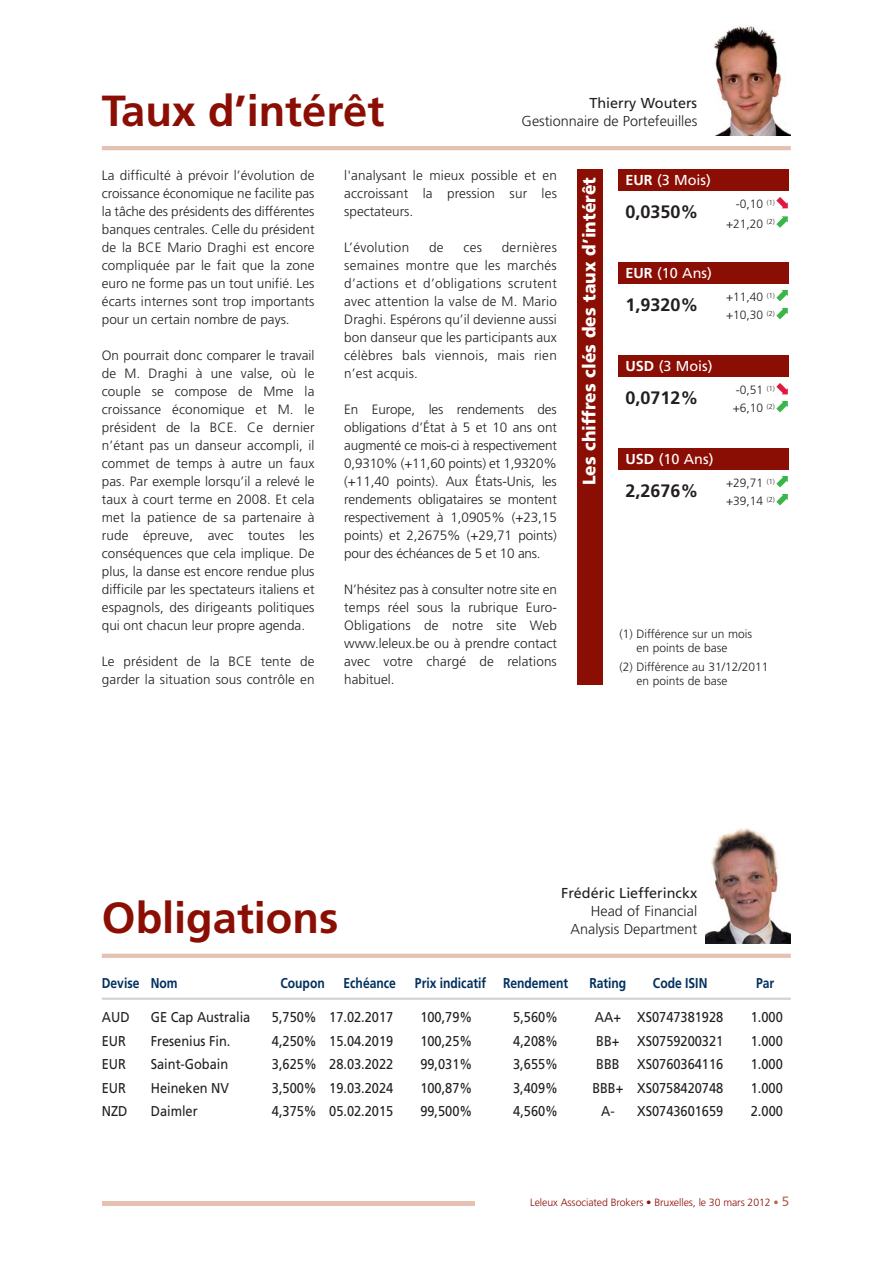
<style>
.page{position:relative;width:893px;height:1263px;background:#fff}
.page>*{position:absolute;margin:0;border:0;box-sizing:border-box;transform-origin:0 0}
.t1{font:700 43.5px "Frutiger";color:#8b0e04}
.t2{font:900 18px "Frutiger";color:#fff;scale:.96 1}
.t3{font:700 18px "Frutiger";color:#231f20}
.t4{font:300 14.4px/18px "Frutiger";color:#231f20;text-align:right}
.t5{font:14.4px "Frutiger";color:#fff}
.t6{font:14.4px "Frutiger";color:#231f20}
.t7{font:14.25px "Frutiger";color:#231f20;scale:.9 1}
.t8{font:700 14.25px "Frutiger";color:#00305e;scale:.85 1}
.t9{font:300 13.5px/18px "Frutiger";letter-spacing:.01em;color:#231f20;text-align:justify}
.t10{font:300 12px/18px "Frutiger";color:#231f20}
.t11{font:300 10.5px "Frutiger";letter-spacing:-.005em;color:#8b0e04}
.s1{font-weight:700}
.s2{color:#b6644b}
.s3{font-weight:400;font-size:13.5px;color:#b6644b}
</style>
<div class="page">
<hr style="left:102px;top:1201px;width:689px;height:4px;background:#e4c1b1">
<div style="left:476px;top:1194px;width:315px;height:24px;background:#fff"></div>
<div style="left:618px;top:169px;width:170px;height:22px;background:#8b0e04"></div>
<div style="left:618px;top:262px;width:170px;height:22px;background:#8b0e04"></div>
<div style="left:618px;top:355px;width:170px;height:22px;background:#8b0e04"></div>
<div style="left:618px;top:449px;width:170px;height:21px;background:#8b0e04"></div>
<div style="left:577px;top:170px;width:25px;height:515px;background:#8b0e04"></div>
<img style="left:714px;top:26px;width:77px;height:109px">
<hr style="left:102px;top:998px;width:689px;height:2px;background:#d1d3d4">
<svg style="left:776px;top:216px;width:12px;height:12px"></svg>
<svg style="left:776px;top:197px;width:12px;height:11px"></svg>
<svg style="left:776px;top:308px;width:12px;height:11px"></svg>
<svg style="left:776px;top:290px;width:12px;height:11px"></svg>
<svg style="left:776px;top:401px;width:12px;height:11px"></svg>
<svg style="left:776px;top:383px;width:12px;height:11px"></svg>
<svg style="left:776px;top:494px;width:12px;height:11px"></svg>
<svg style="left:776px;top:476px;width:12px;height:11px"></svg>
<img style="left:706px;top:828px;width:85px;height:115px">
<hr style="left:102px;top:954px;width:689px;height:4px;background:#e4c1b1">
<hr style="left:102px;top:146px;width:689px;height:4px;background:#e4c1b1">
<h1 class="t1" style="left:102px;top:93px;width:284px">Taux d’intérêt</h1>
<p class="t6" style="left:589px;top:97px;width:109px">Thierry Wouters</p>
<p class="t4" style="left:522px;top:113px;width:177px">Gestionnaire de Portefeuilles</p>
<p class="t9" style="left:102px;top:167px;width:214px">La difficulté à prévoir l’évolution de croissance économique ne facilite pas la tâche des présidents des différentes banques centrales. Celle du président de la BCE Mario Draghi est encore compliquée par le fait que la zone euro ne forme pas un tout unifié. Les écarts internes sont trop importants pour un certain nombre de pays.</p>
<p class="t9" style="left:102px;top:347px;width:214px">On pourrait donc comparer le travail de M. Draghi à une valse, où le couple se compose de Mme la croissance économique et M. le président de la BCE. Ce dernier n’étant pas un danseur accompli, il commet de temps à autre un faux pas. Par exemple lorsqu’il a relevé le taux à court terme en 2008. Et cela met la patience de sa partenaire à rude épreuve, avec toutes les conséquences que cela implique. De plus, la danse est encore rendue plus difficile par les spectateurs italiens et espagnols, des dirigeants politiques qui ont chacun leur propre agenda.</p>
<p class="t9" style="left:102px;top:653px;width:214px">Le président de la BCE tente de garder la situation sous contrôle en</p>
<p class="t9" style="left:344px;top:167px;width:214px">l'analysant le mieux possible et en accroissant la pression sur les spectateurs.</p>
<p class="t9" style="left:344px;top:239px;width:67px">L’évolution</p>
<p class="t9" style="left:429px;top:239px;width:16px">de</p>
<p class="t9" style="left:463px;top:239px;width:20px">ces</p>
<p class="t9" style="left:344px;top:239px;width:214px;text-indent:157px">dernières semaines montre que les marchés d’actions et d’obligations scrutent avec attention la valse de M. Mario Draghi. Espérons qu’il devienne aussi bon danseur que les participants aux célèbres bals viennois, mais rien n’est acquis.</p>
<p class="t9" style="left:344px;top:401px;width:214px">En Europe, les rendements des obligations d’État à 5 et 10 ans ont augmenté ce mois-ci à respectivement 0,9310% (+11,60 points) et 1,9320% (+11,40 points). Aux États-Unis, les rendements obligataires se montent respectivement à 1,0905% (+23,15 points) et 2,2675% (+29,71 points) pour des échéances de 5 et 10 ans.</p>
<p class="t9" style="left:344px;top:581px;width:214px">N’hésitez pas à consulter notre site en temps réel sous la rubrique Euro-Obligations de notre site Web www.leleux.be ou à prendre contact avec votre chargé de relations habituel.</p>
<h2 class="t2" style="left:580px;top:485px;width:323px;rotate:-90deg">Les chiffres clés des taux d’intérêt</h2>
<p class="t5" style="left:625px;top:174px;width:87px"><span class="s1">EUR</span> (3 Mois)</p>
<h2 class="t3" style="left:625px;top:204px;width:74px">0,0350%</h2>
<p class="t10" style="left:726px;top:195px;width:50px;line-height:19.5px;text-align:right">-0,10 <sup>(1) </sup>+21,20 <sup>(2)</sup></p>
<p class="t5" style="left:625px;top:267px;width:88px"><span class="s1">EUR</span> (10 Ans)</p>
<h2 class="t3" style="left:625px;top:297px;width:74px">1,9320%</h2>
<p class="t10" style="left:726px;top:289px;width:50px">+11,40 <sup>(1) </sup>+10,30 <sup>(2)</sup></p>
<p class="t5" style="left:625px;top:360px;width:89px"><span class="s1">USD</span> (3 Mois)</p>
<h2 class="t3" style="left:625px;top:390px;width:74px">0,0712%</h2>
<p class="t10" style="left:733px;top:382px;width:44px">-0,51 <sup>(1) </sup>+6,10 <sup>(2)</sup></p>
<p class="t5" style="left:625px;top:454px;width:89px"><span class="s1">USD</span> (10 Ans)</p>
<h2 class="t3" style="left:625px;top:484px;width:74px">2,2676%</h2>
<p class="t10" style="left:726px;top:475px;width:50px">+29,71 <sup>(1) </sup>+39,14 <sup>(2)</sup></p>
<p class="t10" style="left:636px;top:628px;width:117px;line-height:13.5px;text-indent:-17px">(1) Différence sur un mois en points de base</p>
<p class="t10" style="left:636px;top:661px;width:134px;line-height:13.5px;text-indent:-17px">(2) Différence au 31/12/2011 en points de base</p>
<h1 class="t1" style="left:102px;top:901px;width:238px">Obligations</h1>
<p class="t6" style="left:561px;top:887px;width:138px">Frédéric Liefferinckx</p>
<p class="t4" style="left:570px;top:903px;width:128px">Head of Financial<br>Analysis Department</p>
<p class="t8" style="left:102px;top:978px;width:91px">Devise Nom</p>
<p class="t8" style="left:280px;top:978px;width:54px">Coupon</p>
<p class="t8" style="left:343px;top:978px;width:63px">Echéance</p>
<p class="t8" style="left:415px;top:978px;width:182px">Prix indicatif Rendement</p>
<p class="t8" style="left:589px;top:978px;width:45px">Rating</p>
<p class="t8" style="left:653px;top:978px;width:66px">Code ISIN</p>
<p class="t8" style="left:756px;top:978px;width:23px">Par</p>
<p class="t7" style="left:102px;top:1012px;width:32px">AUD</p>
<p class="t7" style="left:151px;top:1012px;width:112px">GE Cap Australia</p>
<p class="t7" style="left:272px;top:1012px;width:136px">5,750% 17.02.2017</p>
<p class="t7" style="left:420px;top:1012px;width:59px">100,79%</p>
<p class="t7" style="left:513px;top:1012px;width:51px">5,560%</p>
<p class="t7" style="left:595px;top:1012px;width:144px">AA+ XS0747381928</p>
<p class="t7" style="left:751px;top:1012px;width:37px">1.000</p>
<p class="t7" style="left:102px;top:1035px;width:28px">EUR</p>
<p class="t7" style="left:151px;top:1035px;width:90px">Fresenius Fin.</p>
<p class="t7" style="left:272px;top:1035px;width:136px">4,250% 15.04.2019</p>
<p class="t7" style="left:420px;top:1035px;width:59px">100,25%</p>
<p class="t7" style="left:513px;top:1035px;width:51px">4,208%</p>
<p class="t7" style="left:596px;top:1035px;width:143px">BB+ XS0759200321</p>
<p class="t7" style="left:751px;top:1035px;width:37px">1.000</p>
<p class="t7" style="left:102px;top:1059px;width:28px">EUR</p>
<p class="t7" style="left:151px;top:1059px;width:88px">Saint-Gobain</p>
<p class="t7" style="left:272px;top:1059px;width:136px">3,625% 28.03.2022</p>
<p class="t7" style="left:420px;top:1059px;width:59px">99,031%</p>
<p class="t7" style="left:513px;top:1059px;width:51px">3,655%</p>
<p class="t7" style="left:596px;top:1059px;width:143px">BBB XS0760364116</p>
<p class="t7" style="left:751px;top:1059px;width:37px">1.000</p>
<p class="t7" style="left:102px;top:1082px;width:28px">EUR</p>
<p class="t7" style="left:151px;top:1082px;width:88px">Heineken NV</p>
<p class="t7" style="left:272px;top:1082px;width:136px">3,500% 19.03.2024</p>
<p class="t7" style="left:420px;top:1082px;width:59px">100,87%</p>
<p class="t7" style="left:513px;top:1082px;width:51px">3,409%</p>
<p class="t7" style="left:592px;top:1082px;width:147px">BBB+ XS0758420748</p>
<p class="t7" style="left:751px;top:1082px;width:37px">1.000</p>
<p class="t7" style="left:102px;top:1106px;width:30px">NZD</p>
<p class="t7" style="left:151px;top:1106px;width:54px">Daimler</p>
<p class="t7" style="left:272px;top:1106px;width:136px">4,375% 05.02.2015</p>
<p class="t7" style="left:420px;top:1106px;width:59px">99,500%</p>
<p class="t7" style="left:513px;top:1106px;width:51px">4,560%</p>
<p class="t7" style="left:601px;top:1106px;width:17px">A-</p>
<p class="t7" style="left:637px;top:1106px;width:97px">XS0743601659</p>
<p class="t7" style="left:751px;top:1106px;width:37px">2.000</p>
<p class="t11" style="left:530px;top:1198px;width:261px">Leleux Associated Brokers • Bruxelles, le 30 mars 2012 <span class="s2">•</span> <span class="s3">5</span></p>
</div>
